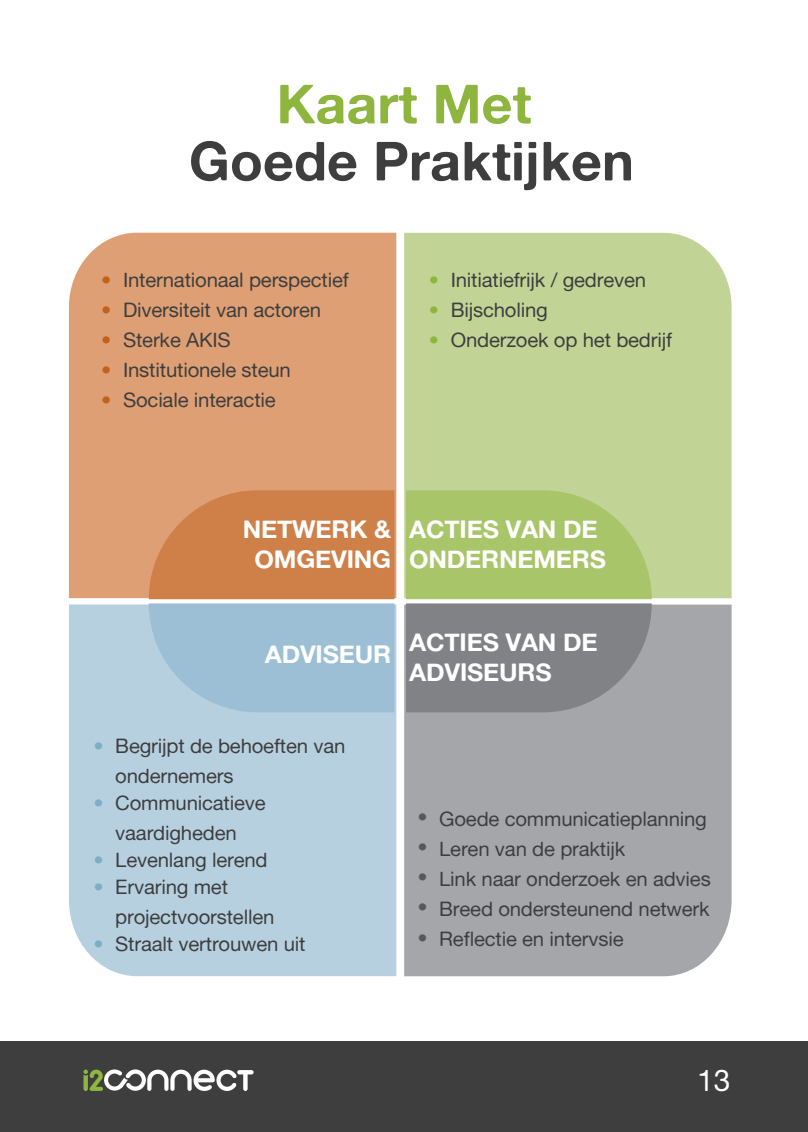
<style>
.page{position:relative;width:808px;height:1132px;background:#fff}
.page>*{position:absolute;margin:0;border:0;box-sizing:border-box;transform-origin:0 0}
.t1{font:54px "Alte Haas Grotesk Bold";color:#3e3e3f}
.t2{font:54px "Alte Haas Grotesk Bold";color:#8eb63e}
.t3{font:30px "Alte Haas Grotesk";color:#fff}
.t4{font:24.6px/30px "Alte Haas Grotesk Bold";letter-spacing:-.01em;color:#fff}
.t5{font:19.8px/30px "Alte Haas Grotesk";letter-spacing:-.01em;color:#3e3e3f}
.t6{font:19.8px/30px "Alte Haas Grotesk";color:#c3601a;text-align:justify}
.t7{font:19.8px/27px "Alte Haas Grotesk";color:#7caec8}
.t8{font:19.8px/30px "Alte Haas Grotesk";color:#57585a;text-align:justify}
.t9{font:19.8px/30px "Alte Haas Grotesk";color:#8eb63e;text-align:justify}
</style>
<div class="page">
<div style="left:0;top:1041px;width:808px;height:90px;background:#3e3e3f"></div>
<svg style="left:83px;top:1069px;width:171px;height:22px"></svg>
<div style="left:69px;top:233px;width:327px;height:365px;background:#dd9f73"></div>
<div style="left:404px;top:233px;width:327px;height:365px;background:#c1d495"></div>
<div style="left:69px;top:604px;width:327px;height:371px;background:#b7d0e0"></div>
<div style="left:404px;top:604px;width:327px;height:371px;background:#a5a6aa"></div>
<svg style="left:406px;top:490px;width:246px;height:222px"></svg>
<svg style="left:149px;top:490px;width:245px;height:222px"></svg>
<h1 class="t2" style="left:276px;top:71px;width:256px">Kaart Met</h1>
<h1 class="t1" style="left:189px;top:128px;width:446px">Goede Praktijken</h1>
<p class="t5" style="left:123px;top:264px;width:227px">Internationaal perspectief<br>Diversiteit van actoren<br>Sterke AKIS<br>Institutionele steun<br>Sociale interactie</p>
<p class="t6" style="left:101px;top:264px;width:12px">• • • • •</p>
<p class="t5" style="left:451px;top:265px;width:223px">Initiatiefrijk / gedreven<br>Bijscholing<br>Onderzoek op het bedrijf</p>
<p class="t9" style="left:429px;top:265px;width:12px">• • •</p>
<p class="t4" style="left:243px;top:513px;width:150px;text-align:center">NETWERK &amp;<br>OMGEVING</p>
<p class="t4" style="left:409px;top:513px;width:198px">ACTIES VAN DE<br>ONDERNEMERS</p>
<p class="t4" style="left:265px;top:638px;width:128px">ADVISEUR</p>
<p class="t4" style="left:409px;top:626px;width:190px">ACTIES VAN DE<br>ADVISEURS</p>
<p class="t7" style="left:93px;top:731px;width:12px">•</p>
<p class="t7" style="left:93px;top:788px;width:12px">•</p>
<p class="t7" style="left:93px;top:845px;width:12px">• •</p>
<p class="t7" style="left:93px;top:930px;width:12px">•</p>
<p class="t5" style="left:115px;top:730px;width:232px">Begrijpt de behoeften van ondernemers</p>
<p class="t5" style="left:115px;top:787px;width:152px">Communicatieve vaardigheden</p>
<p class="t5" style="left:115px;top:846px;width:154px;line-height:27px">Levenlang lerend<br>Ervaring met</p>
<p class="t5" style="left:115px;top:903px;width:192px;line-height:27px">projectvoorstellen<br>Straalt vertrouwen uit</p>
<p class="t8" style="left:417px;top:801px;width:12px">• • • • •</p>
<p class="t5" style="left:439px;top:803px;width:273px">Goede communicatieplanning<br>Leren van de praktijk<br>Link naar onderzoek en advies<br>Breed ondersteunend netwerk<br>Reflectie en intervsie</p>
<h2 class="t3" style="left:697px;top:1062px;width:35px">13</h2>
</div>
